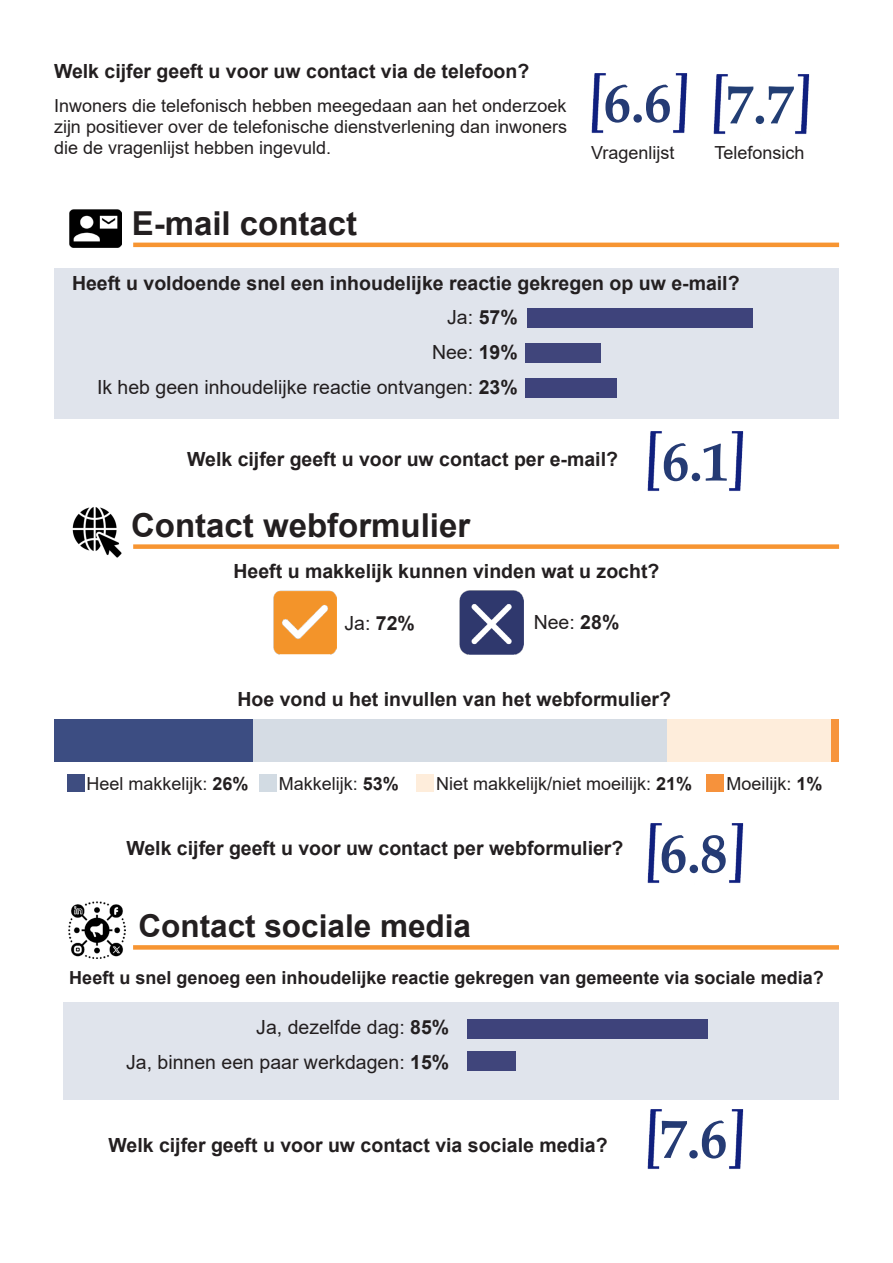
<style>
.page{position:relative;width:893px;height:1263px;background:#fff}
.page>*{position:absolute;margin:0;border:0;box-sizing:border-box;transform-origin:0 0}
.Standaard_tekst__paragrafen{font:700 54px "Book Antiqua";color:#253b74}
.Standaard_tekst__paragrafen-2{font:700 54px "Book Antiqua";color:#223e74}
.Kop_2{font:700 33px "Arial";color:#231f20}
.Kop_2-2{font:700 31.5px "Arial";color:#231f20}
.Kop_3{font:700 19.5px "Arial";color:#231f20}
.Lijst{font:19.5px "Arial";color:#231f20}
.Standaard_tekst__paragrafen-3{font:19.5px "Arial";color:#231f20}
.Standaard_tekst__paragrafen-4{font:18px/21px "Arial";color:#231f20;text-align:justify}
.Kop_3-2{font:700 18px "Arial";color:#231f20}
.s1{font-weight:700}
</style>
<div class="page">
<div style="left:54px;top:268px;width:785px;height:150px;background:#e0e4ec"></div>
<img style="left:70px;top:209px;width:51px;height:38px">
<hr style="left:133px;top:243px;width:706px;height:4px;background:#f79532">
<div style="left:527px;top:308px;width:226px;height:20px;background:#3e437b"></div>
<div style="left:525px;top:343px;width:75px;height:20px;background:#40457b"></div>
<div style="left:525px;top:378px;width:91px;height:20px;background:#3e437b"></div>
<div style="left:133px;top:544px;width:706px;height:5px;background:#f79532"></div>
<img style="left:72px;top:507px;width:50px;height:51px">
<div style="left:54px;top:719px;width:201px;height:43px;background:#3c4d82"></div>
<div style="left:831px;top:719px;width:8px;height:43px;background:#f7943b"></div>
<div style="left:667px;top:719px;width:164px;height:43px;background:#feeddb"></div>
<div style="left:253px;top:719px;width:414px;height:43px;background:#d5dce4"></div>
<div style="left:67px;top:774px;width:17px;height:17px;background:#3e4d80"></div>
<div style="left:707px;top:774px;width:17px;height:17px;background:#f6923c"></div>
<div style="left:416px;top:774px;width:17px;height:17px;background:#feeddb"></div>
<div style="left:260px;top:774px;width:17px;height:17px;background:#d2dbe3"></div>
<img style="left:647px;top:431px;width:97px;height:60px">
<img style="left:647px;top:823px;width:97px;height:60px">
<img style="left:591px;top:73px;width:97px;height:60px">
<img style="left:713px;top:74px;width:97px;height:60px">
<div style="left:133px;top:945px;width:706px;height:5px;background:#f79532"></div>
<img style="left:647px;top:1109px;width:97px;height:60px">
<img style="left:273px;top:590px;width:64px;height:64px">
<img style="left:459px;top:590px;width:64px;height:64px">
<div style="left:63px;top:1003px;width:776px;height:97px;background:#e0e4ec"></div>
<div style="left:468px;top:1019px;width:240px;height:20px;background:#3e437b"></div>
<div style="left:468px;top:1051px;width:48px;height:20px;background:#40457b"></div>
<img style="left:69px;top:901px;width:56px;height:57px">
<h3 class="Kop_3" style="left:54px;top:57px;width:477px">Welk cijfer geeft u voor uw contact via de telefoon?</h3>
<p class="Standaard_tekst__paragrafen-4" style="left:54px;top:95px;width:515px">Inwoners die telefonisch hebben meegedaan aan het onderzoek zijn positiever over de telefonische dienstverlening dan inwoners die de vragenlijst hebben ingevuld.</p>
<h2 class="Kop_2" style="left:132px;top:200px;width:227px">E-mail contact</h2>
<p class="Standaard_tekst__paragrafen" style="left:604px;top:67px;width:69px">6.6</p>
<p class="Standaard_tekst__paragrafen-2" style="left:726px;top:68px;width:69px">7.7</p>
<p class="Standaard_tekst__paragrafen-4" style="left:591px;top:142px;width:85px">Vragenlijst</p>
<p class="Standaard_tekst__paragrafen-4" style="left:714px;top:142px;width:92px">Telefonsich</p>
<h3 class="Kop_3" style="left:72px;top:269px;width:669px">Heeft u voldoende snel een inhoudelijke reactie gekregen op uw e-mail?</h3>
<p class="Lijst" style="left:447px;top:304px;width:72px">Ja: <span class="s1">57%</span></p>
<p class="Lijst" style="left:432px;top:339px;width:87px">Nee: <span class="s1">19%</span></p>
<p class="Lijst" style="left:97px;top:374px;width:422px">Ik heb geen inhoudelijke reactie ontvangen: <span class="s1">23%</span></p>
<h3 class="Kop_3" style="left:187px;top:446px;width:432px">Welk cijfer geeft u voor uw contact per e-mail?</h3>
<h2 class="Kop_2" style="left:131px;top:502px;width:341px">Contact webformulier</h2>
<p class="Standaard_tekst__paragrafen" style="left:662px;top:425px;width:69px">6.1</p>
<h3 class="Kop_3" style="left:234px;top:557px;width:427px">Heeft u makkelijk kunnen vinden wat u zocht?</h3>
<p class="Standaard_tekst__paragrafen-3" style="left:344px;top:610px;width:72px">Ja: <span class="s1">72%</span></p>
<p class="Standaard_tekst__paragrafen-3" style="left:534px;top:609px;width:87px">Nee: <span class="s1">28%</span></p>
<h3 class="Kop_3" style="left:238px;top:685px;width:435px">Hoe vond u het invullen van het webformulier?</h3>
<p class="Standaard_tekst__paragrafen-4" style="left:86px;top:773px;width:164px">Heel makkelijk: <span class="s1">26%</span></p>
<p class="Standaard_tekst__paragrafen-4" style="left:279px;top:773px;width:122px">Makkelijk: <span class="s1">53%</span></p>
<p class="Standaard_tekst__paragrafen-4" style="left:436px;top:773px;width:258px">Niet makkelijk/niet moeilijk: <span class="s1">21%</span></p>
<p class="Standaard_tekst__paragrafen-4" style="left:726px;top:773px;width:98px">Moeilijk: <span class="s1">1%</span></p>
<h3 class="Kop_3" style="left:126px;top:834px;width:499px">Welk cijfer geeft u voor uw contact per webformulier?</h3>
<h2 class="Kop_2-2" style="left:138px;top:904px;width:334px">Contact sociale media</h2>
<p class="Standaard_tekst__paragrafen" style="left:660px;top:817px;width:69px">6.8</p>
<h3 class="Kop_3-2" style="left:69px;top:965px;width:756px">Heeft u snel genoeg een inhoudelijke reactie gekregen van gemeente via sociale media?</h3>
<p class="Lijst" style="left:256px;top:1013px;width:194px">Ja, dezelfde dag: <span class="s1">85%</span></p>
<p class="Lijst" style="left:126px;top:1049px;width:325px">Ja, binnen een paar werkdagen: <span class="s1">15%</span></p>
<h3 class="Kop_3" style="left:108px;top:1131px;width:501px">Welk cijfer geeft u voor uw contact via sociale media?</h3>
<p class="Standaard_tekst__paragrafen" style="left:660px;top:1103px;width:69px">7.6</p>
</div>
